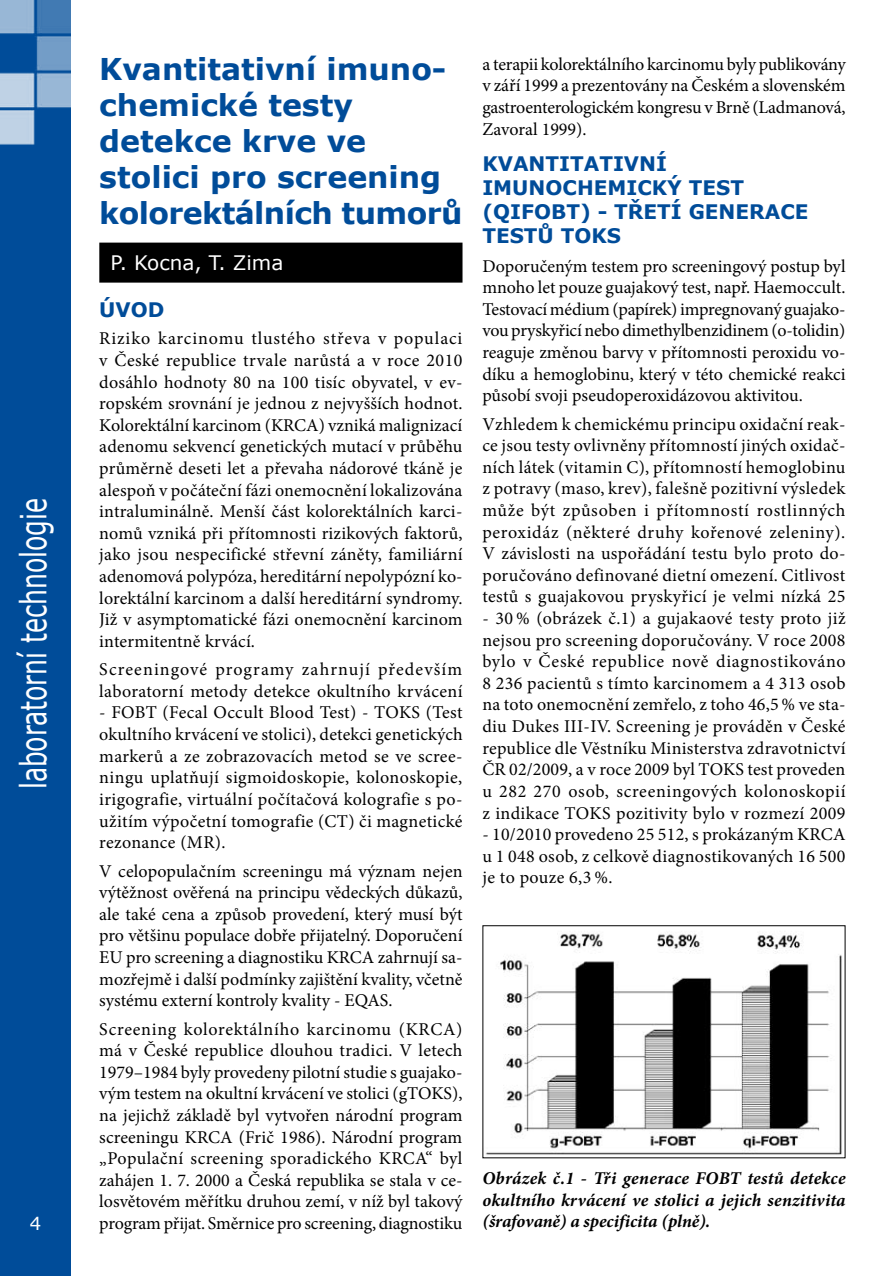
<style>
.page{position:relative;width:891px;height:1276px;background:#fff}
.page>*{position:absolute;margin:0;border:0;box-sizing:border-box;transform-origin:0 0}
.t1{font:36px "Verdana";color:#fff;scale:.7 1}
.t2{font:700 30px/36px "Verdana";letter-spacing:-.01em;color:#004c99}
.t3{font:700 20px/24px "Verdana";color:#004c99}
.t4{font:20px "Verdana";color:#fff}
.t5{font:18px/21.6px "Minion Pro";letter-spacing:.01em;color:#000;text-align:justify}
.t6{font:italic 700 18px/21.6px "Minion Pro";color:#000;text-align:justify}
.t7{font:18px/21.6px "Minion Pro";letter-spacing:.03em;color:#000}
</style>
<div class="page">
<img style="left:0;top:0;width:71px;height:1276px">
<div style="left:99px;top:243px;width:363px;height:40px;background:#000"></div>
<img style="left:485px;top:932px;width:357px;height:223px">
<svg style="left:30px;top:1216px;width:10px;height:13px"></svg>
<h1 class="t1" style="left:10px;top:789px;width:418px;rotate:-90deg">laboratorní technologie</h1>
<h2 class="t2" style="left:99px;top:50px;width:364px">Kvantitativní imuno&shy;chemické testy detekce krve ve stolici pro screening kolorektálních tumorů</h2>
<p class="t4" style="left:111px;top:250px;width:174px">P. Kocna, T. Zima</p>
<p class="t3" style="left:99px;top:297px;width:67px">Úvod</p>
<p class="t5" style="left:99px;top:328px;width:364px">Riziko karcinomu tlustého střeva v populaci v České republice trvale narůstá a v roce 2010 dosáhlo hodnoty 80 na 100 tisíc obyvatel, v ev&shy;ropském srovnání je jednou z nejvyšších hodnot.<br>Kolorektální karcinom (KRCA) vzniká malignizací adenomu sekvencí genetických mutací v průběhu průměrně deseti let a převaha nádorové tkáně je alespoň v počáteční fázi onemocnění lokalizována intraluminálně. Menší část kolorektálních karci&shy;nomů vzniká při přítomnosti rizikových faktorů, jako jsou nespecifické střevní záněty, familiární adenomová polypóza, hereditární nepolypózní ko&shy;lorektální karcinom a další hereditární syndromy.<br>Již v asymptomatické fázi onemocnění karcinom intermitentně krvácí.</p>
<p class="t7" style="left:99px;top:659px;width:364px">Screeningové programy zahrnují především laboratorní metody detekce okultního krvácení</p>
<p class="t5" style="left:99px;top:702px;width:365px">- FOBT (Fecal Occult Blood Test) - TOKS (Test okultního krvácení ve stolici), detekci genetických markerů a ze zobrazovacích metod se ve scree&shy;ningu uplatňují sigmoidoskopie, kolonoskopie, irigografie, virtuální počítačová kolografie s po&shy;užitím výpočetní tomografie (CT) či magnetické rezonance (MR).</p>
<p class="t5" style="left:99px;top:860px;width:365px">V celopopulačním screeningu má význam nejen výtěžnost ověřená na principu vědeckých důkazů, ale také cena a způsob provedení, který musí být pro většinu populace dobře přijatelný. Doporučení EU pro screening a diagnostiku KRCA zahrnují sa&shy;mozřejmě i další podmínky zajištění kvality, včetně systému externí kontroly kvality - EQAS.</p>
<p class="t5" style="left:99px;top:1018px;width:364px">Screening kolorektálního karcinomu (KRCA) má v České republice dlouhou tradici. V letech 1979–1984 byly provedeny pilotní studie s guajako&shy;vým testem na okultní krvácení ve stolici (gTOKS), na jejichž základě byl vytvořen národní program screeningu KRCA (Frič 1986). Národní program „Populační screening sporadického KRCA“ byl zahájen 1. 7. 2000 a Česká republika se stala v ce&shy;losvětovém měřítku druhou zemí, v níž byl takový program přijat. Směrnice pro screening, diagnostiku</p>
<p class="t5" style="left:482px;top:53px;width:365px">a terapii kolorektálního karcinomu byly publikovány v září 1999 a prezentovány na Českém a slovenském gastroenterologickém kongresu v Brně (Ladmanová, Zavoral 1999).</p>
<p class="t3" style="left:482px;top:151px;width:327px">Kvantitativní imunochemický test (qiFOBT) - třetí generace testů TOKS</p>
<p class="t5" style="left:482px;top:255px;width:364px">Doporučeným testem pro screeningový postup byl mnoho let pouze guajakový test, např. Haemoccult.<br>Testovací médium (papírek) impregnovaný guajako&shy;vou pryskyřicí nebo dimethylbenzidinem (o-tolidin) reaguje změnou barvy v přítomnosti peroxidu vo&shy;díku a hemoglobinu, který v této chemické reakci působí svoji pseudoperoxidázovou aktivitou.</p>
<p class="t5" style="left:482px;top:413px;width:364px">Vzhledem k chemickému principu oxidační reak&shy;ce jsou testy ovlivněny přítomností jiných oxidač&shy;ních látek (vitamin C), přítomností hemoglobinu z potravy (maso, krev), falešně pozitivní výsledek může být způsoben i přítomností rostlinných peroxidáz (některé druhy kořenové zeleniny).<br>V závislosti na uspořádání testu bylo proto do&shy;poručováno definované dietní omezení. Citlivost testů s guajakovou pryskyřicí je velmi nízká 25</p>
<p class="t5" style="left:482px;top:607px;width:365px">- 30 % (obrázek č.1) a gujakaové testy proto již nejsou pro screening doporučovány. V roce 2008 bylo v České republice nově diagnostikováno 8 236 pacientů s tímto karcinomem a 4 313 osob na toto onemocnění zemřelo, z toho 46,5 % ve sta&shy;diu Dukes III-IV. Screening je prováděn v České republice dle Věstníku Ministerstva zdravotnictví ČR 02/2009, a v roce 2009 byl TOKS test proveden u 282 270 osob, screeningových kolonoskopií z indikace TOKS pozitivity bylo v rozmezí 2009</p>
<p class="t5" style="left:482px;top:823px;width:364px">- 10/2010 provedeno 25 512, s prokázaným KRCA u 1 048 osob, z celkově diagnostikovaných 16 500 je to pouze 6,3 %.</p>
<p class="t6" style="left:482px;top:1167px;width:364px">Obrázek č.1 - Tři generace FOBT testů detekce okultního krvácení ve stolici a jejich senzitivita (šrafovaně) a specificita (plně).</p>
</div>
